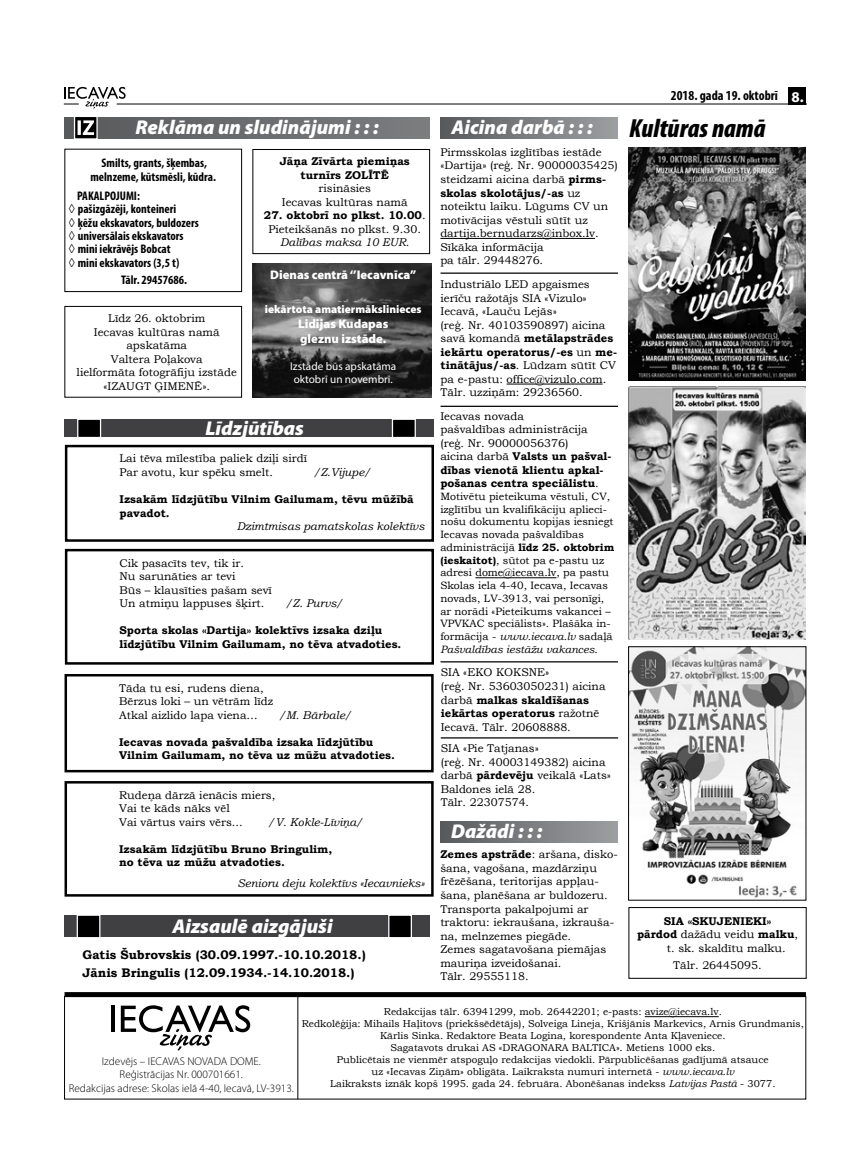
<style>
.page{position:relative;width:851px;height:1170px;background:#fff}
.page>*{position:absolute;margin:0;border:0;box-sizing:border-box;transform-origin:0 0}
.t1{font:italic 900 condensed 26.25px "Myriad Pro";color:#000}
.t2{font:italic 900 20px "Myriad Pro";color:#fff}
.t3{font:700 condensed 13.75px "Myriad Pro";color:#000}
.t4{font:700 condensed 12.5px/13.4px "Myriad Pro";color:#000;text-align:center}
.t5{font:700 12.5px/17.2px "Bookman Old Style";color:#000}
.t6{font:900 12.5px/15px "Myriad Pro";color:#fff}
.t7{font:11.25px/13.5px "Bookman Old Style";color:#000}
.t8{font:700 11.25px/13.5px "Bookman Old Style";color:#000}
.t9{font:italic 11.25px "Bookman Old Style";color:#000}
.t10{font:300 11.25px/13.5px "Myriad Pro";color:#000;text-align:center}
.t11{font:11.25px/13.5px "Myriad Pro";color:#fff;text-align:center}
.t12{font:900 11.25px "Myriad Pro";color:#fff}
.t13{font:10.62px/12.8px "Bookman Old Style";color:#000}
.t14{font:10px/12px "Bookman Old Style";color:#000;text-align:center}
.s1{font-stretch:normal;font-size:15px;color:#fff}
.s2{font-family:"Bookman Old Style";font-weight:400;font-stretch:normal}
.s3{font-weight:700}
.s4{font-style:italic}
</style>
<div class="page">
<hr style="left:117px;top:104px;width:689px;height:1px;background:#000">
<svg style="left:64px;top:87px;width:62px;height:22px"></svg>
<div style="left:788px;top:87px;width:18px;height:18px;background:#000"></div>
<hr style="left:297px;top:996px;width:1px;height:102px;background:#000">
<hr style="left:111px;top:1005px;width:4px;height:26px;background:#000">
<svg style="left:121px;top:1005px;width:129px;height:45px"></svg>
<hr style="left:644px;top:1016px;width:74px;height:1px;background:#000">
<div style="left:64px;top:992px;width:741px;height:5px;background:#000"></div>
<div style="left:64px;top:117px;width:366px;height:21px;background:linear-gradient(to right,#58595c,#7b7d7f)"></div>
<svg style="left:73px;top:117px;width:25px;height:22px"></svg>
<div style="left:441px;top:117px;width:176px;height:21px;background:linear-gradient(to right,#595a5c,#9c9ea1)"></div>
<hr style="left:440px;top:737px;width:178px;height:1px;background:#000">
<hr style="left:440px;top:661px;width:178px;height:1px;background:#000">
<hr style="left:440px;top:272px;width:178px;height:2px;background:#000">
<hr style="left:440px;top:405px;width:178px;height:2px;background:#000">
<div style="left:64px;top:149px;width:178px;height:143px;border:1px solid #000"></div>
<div style="left:64px;top:915px;width:366px;height:21px;background:#404042"></div>
<svg style="left:76px;top:915px;width:25px;height:23px"></svg>
<svg style="left:387px;top:915px;width:25px;height:23px"></svg>
<div style="left:65px;top:445px;width:369px;height:96px;border:2px solid #000"></div>
<div style="left:64px;top:781px;width:369px;height:115px;border:2px solid #000"></div>
<div style="left:65px;top:549px;width:369px;height:115px;border:2px solid #000"></div>
<div style="left:64px;top:674px;width:369px;height:98px;border:2px solid #000"></div>
<div style="left:65px;top:419px;width:369px;height:18px;background:#404042"></div>
<svg style="left:77px;top:419px;width:25px;height:18px"></svg>
<svg style="left:391px;top:419px;width:25px;height:18px"></svg>
<div style="left:440px;top:821px;width:177px;height:21px;background:linear-gradient(to right,#595a5c,#9c9ea1)"></div>
<div style="left:252px;top:149px;width:178px;height:105px;border:1px solid #000"></div>
<div style="left:64px;top:306px;width:178px;height:91px;border:1px solid #000"></div>
<div style="left:628px;top:907px;width:178px;height:71px;border:1px solid #000"></div>
<hr style="left:440px;top:238px;width:155px;height:1px;background:#000">
<img style="left:628px;top:147px;width:177px;height:233px">
<img style="left:628px;top:387px;width:177px;height:252px">
<hr style="left:475px;top:577px;width:81px;height:1px;background:#000">
<img style="left:630px;top:648px;width:174px;height:250px">
<div style="left:628px;top:646px;width:178px;height:254px;border:1px solid #000"></div>
<hr style="left:506px;top:383px;width:96px;height:1px;background:#000">
<img style="left:252px;top:263px;width:179px;height:134px">
<p class="t3" style="left:670px;top:87px;width:134px">2018. gada 19. oktobrī <span class="s1">8.</span></p>
<h2 class="t2" style="left:135px;top:116px;width:245px">Reklāma un sludinājumi : : :</h2>
<h2 class="t2" style="left:451px;top:116px;width:143px">Aicina darbā : : :</h2>
<h1 class="t1" style="left:629px;top:114px;width:138px">Kultūras namā</h1>
<p class="t4" style="left:90px;top:155px;width:127px;line-height:13.8px">Smilts, grants, šķembas, melnzeme, kūtsmēsli, kūdra.</p>
<p class="t4" style="left:69px;top:189px;width:132px;text-align:left;text-indent:8px">PAKALPOJUMI:<br><span class="s2">◊</span> pašizgāzēji, konteineri<br><span class="s2">◊</span> ķēžu ekskavators, buldozers <span class="s2">◊</span> universālais ekskavators<br><span class="s2">◊</span> mini iekrāvējs Bobcat<br><span class="s2">◊</span> mini ekskavators (3,5 t)</p>
<p class="t4" style="left:121px;top:273px;width:68px">Tālr. 29457686.</p>
<p class="t7" style="left:440px;top:145px;width:179px">Pirmsskolas izglītības iestāde «Dartija» (reģ. Nr. 90000035425) steidzami aicina darbā <span class="s3">pirms&shy;skolas skolotājus/-as</span> uz noteiktu laiku. Lūgums CV un motivācijas vēstuli sūtīt uz dartija.bernudarzs@inbox.lv.<br>Sīkāka informācija<br>pa tālr. 29448276.</p>
<p class="t8" style="left:280px;top:154px;width:132px;text-align:center">Jāņa Zīvārta piemiņas turnīrs ZOLĪTĒ</p>
<p class="t7" style="left:282px;top:181px;width:127px;text-align:center">risināsies<br>Iecavas kultūras namā</p>
<p class="t7" style="left:264px;top:208px;width:163px;text-align:center"><span class="s3">27. oktobrī no plkst. 10.00</span>.<br>Pieteikšanās no plkst. 9.30.<br><span class="s4">Dalības maksa 10 EUR</span>.</p>
<p class="t6" style="left:270px;top:267px;width:147px">Dienas centrā ‘’Iecavnīca’’</p>
<p class="t12" style="left:265px;top:303px;width:158px">iekārtota amatiermākslinieces</p>
<p class="t6" style="left:298px;top:316px;width:92px">Lidijas Kudapas gleznu izstāde.</p>
<p class="t11" style="left:290px;top:359px;width:108px">Izstāde būs apskatāma oktobrī un novembrī.</p>
<p class="t7" style="left:440px;top:277px;width:178px">Industriālo LED apgaismes ierīču ražotājs SIA «Vizulo»<br>Iecavā, «Lauču Lejās»<br>(reģ. Nr. 40103590897) aicina savā komandā <span class="s3">metālapstrādes iekārtu operatorus/-es</span> un <span class="s3">me&shy;tinātājus/-as</span>. Lūdzam sūtīt CV pa e-pastu: office@vizulo.com.<br>Tālr. uzziņām: 29236560.</p>
<p class="t7" style="left:77px;top:311px;width:162px;text-align:center">Līdz 26. oktobrim<br>Iecavas kultūras namā apskatāma<br>Valtera Poļakova<br>lielformāta fotogrāfiju izstāde «IZAUGT ĢIMENĒ».</p>
<h2 class="t2" style="left:205px;top:416px;width:100px">Līdzjūtības</h2>
<p class="t7" style="left:119px;top:452px;width:189px">Lai tēva mīlestība paliek dziļi sirdī<br>Par avotu, kur spēku smelt.</p>
<p class="t9" style="left:314px;top:464px;width:59px">/Z.Vijupe/</p>
<p class="t8" style="left:119px;top:492px;width:296px">Izsakām līdzjūtību Vilnim Gailumam, tēvu mūžībā pavadot.</p>
<p class="t9" style="left:237px;top:518px;width:189px">Dzimtmisas pamatskolas kolektīvs</p>
<p class="t7" style="left:119px;top:556px;width:154px">Cik pasacīts tev, tik ir.<br>Nu sarunāties ar tevi<br>Būs – klausīties pašam sevī<br>Un atmiņu lappuses šķirt.</p>
<p class="t9" style="left:286px;top:595px;width:59px">/Z. Purvs/</p>
<p class="t8" style="left:119px;top:623px;width:283px">Sporta skolas «Dartija» kolektīvs izsaka dziļu līdzjūtību Vilnim Gailumam, no tēva atvadoties.</p>
<p class="t7" style="left:119px;top:681px;width:155px">Tāda tu esi, rudens diena,<br>Bērzus loki – un vētrām līdz<br>Atkal aizlido lapa viena…</p>
<p class="t9" style="left:279px;top:707px;width:74px">/M. Bārbale/</p>
<p class="t8" style="left:119px;top:735px;width:277px">Iecavas novada pašvaldība izsaka līdzjūtību<br>Vilnim Gailumam, no tēva uz mūžu atvadoties.</p>
<p class="t7" style="left:119px;top:788px;width:158px">Rudeņa dārzā ienācis miers,<br>Vai te kāds nāks vēl<br>Vai vārtus vairs vērs...</p>
<p class="t9" style="left:268px;top:814px;width:96px">/V. Kokle-Līviņa/</p>
<p class="t8" style="left:119px;top:842px;width:215px">Izsakām līdzjūtību Bruno Bringulim, no tēva uz mūžu atvadoties.</p>
<p class="t9" style="left:237px;top:875px;width:188px">Senioru deju kolektīvs «Iecavnieks»</p>
<h2 class="t2" style="left:172px;top:914px;width:162px">Aizsaulē aizgājuši</h2>
<p class="t5" style="left:83px;top:946px;width:284px">Gatis Šubrovskis (30.09.1997.-10.10.2018.)<br>Jānis Bringulis (12.09.1934.-14.10.2018.)</p>
<p class="t7" style="left:440px;top:409px;width:172px">Iecavas novada<br>pašvaldības administrācija (reģ. Nr. 90000056376)<br>aicina darbā <span class="s3">Valsts un pašval&shy;dības vienotā klientu apkal&shy;pošanas centra speciālistu</span>.</p>
<p class="t13" style="left:440px;top:490px;width:175px">Motivētu pieteikuma vēstuli, CV, izglītību un kvalifikāciju aplieci&shy;nošu dokumentu kopijas iesniegt Iecavas novada pašvaldības administrācijā <span class="s3">līdz 25. oktobrim (ieskaitot)</span>, sūtot pa e-pastu uz adresi dome@iecava.lv, pa pastu Skolas iela 4-40, Iecava, Iecavas novads, LV-3913, vai personīgi, ar norādi «Pieteikums vakancei – VPVKAC speciālists». Plašāka in&shy;formācija - <span class="s4">www.iecava.lv</span> sadaļā <span class="s4">Pašvaldības iestāžu vakances</span>.</p>
<p class="t7" style="left:440px;top:666px;width:166px">SIA «EKO KOKSNE»<br>(reģ. Nr. 53603050231) aicina darbā <span class="s3">malkas skaldīšanas iekārtas operatorus</span> ražotnē<br>Iecavā. Tālr. 20608888.</p>
<p class="t7" style="left:440px;top:741px;width:172px">SIA «Pie Tatjanas»<br>(reģ. Nr. 40003149382) aicina darbā <span class="s3">pārdevēju</span> veikalā «Lats»<br>Baldones ielā 28.<br>Tālr. 22307574.</p>
<h2 class="t2" style="left:451px;top:820px;width:93px">Dažādi : : :</h2>
<p class="t7" style="left:440px;top:847px;width:179px"><span class="s3">Zemes apstrāde</span>: aršana, disko&shy;šana, vagošana, mazdārziņu frēzēšana, teritorijas appļau&shy;šana, planēšana ar buldozeru.<br>Transporta pakalpojumi ar traktoru: iekraušana, izkrauša&shy;na, melnzemes piegāde.<br>Zemes sagatavošana piemājas mauriņa izveidošanai.<br>Tālr. 29555118.</p>
<p class="t8" style="left:663px;top:914px;width:109px">SIA «SKUJENIEKI»</p>
<p class="t7" style="left:637px;top:927px;width:162px"><span class="s3">pārdod</span> dažādu veidu <span class="s3">malku</span>,</p>
<p class="t7" style="left:667px;top:941px;width:120px">t. sk. skaldītu malku.</p>
<p class="t7" style="left:673px;top:958px;width:90px">Tālr. 26445095.</p>
<p class="t10" style="left:69px;top:1054px;width:226px">Izdevējs – IECAVAS NOVADA DOME.<br>Reģistrācijas Nr. 000701661.<br>Redakcijas adrese: Skolas ielā 4-40, Iecavā, LV-3913.</p>
<p class="t14" style="left:301px;top:1005px;width:503px">Redakcijas tālr. 63941299, mob. 26442201; e-pasts: avize@iecava.lv.<br>Redkolēģija: Mihails Haļitovs (priekšsēdētājs), Solveiga Lineja, Krišjānis Markevics, Arnis Grundmanis, Kārlis Sinka. Redaktore Beata Logina, korespondente Anta Kļaveniece.<br>Sagatavots drukai AS «DRAGONARA BALTICA». Metiens 1000 eks.<br>Publicētais ne vienmēr atspoguļo redakcijas viedokli. Pārpublicēšanas gadījumā atsauce<br>uz «Iecavas Ziņām» obligāta. Laikraksta numuri internetā - <span class="s4">www.iecava.lv<br></span>Laikraksts iznāk kopš 1995. gada 24. februāra. Abonēšanas indekss <span class="s4">Latvijas Pastā</span> - 3077.</p>
</div>
